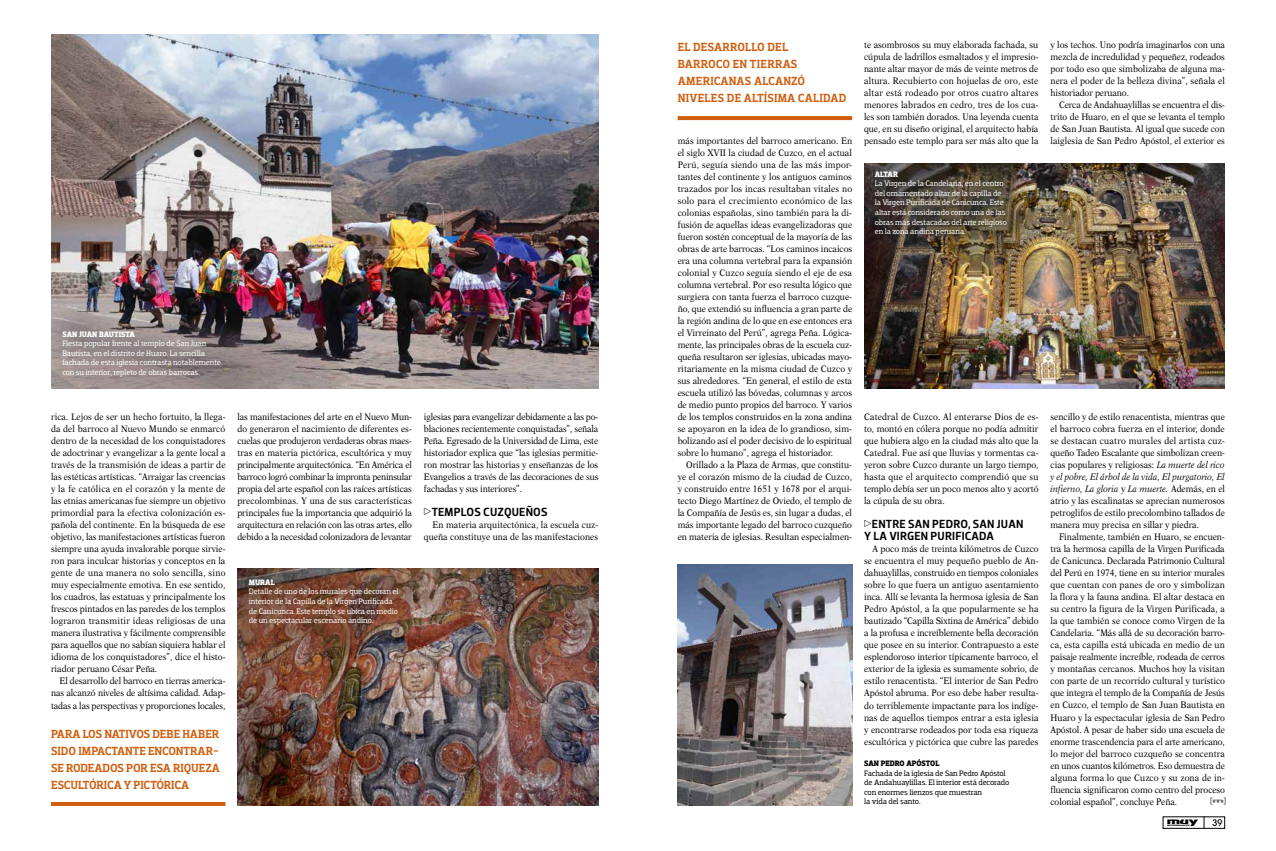
<style>
.page{position:relative;width:1276px;height:851px;background:#fff}
.page>*{position:absolute;margin:0;border:0;box-sizing:border-box;transform-origin:0 0}
.t1{font:500 12px/17px "Dobra Slab";color:#d05e0e;text-align:justify}
.t2{font:500 12px/12px "Dobra";letter-spacing:.015em;color:#000}
.t3{font:9.5px/12px "New Aster";color:#000;text-align:justify;scale:.88 1}
.t4{font:500 9px "Avant Garde";color:#000}
.t5{font:9px "TRE Sfont";color:#000}
.t6{font:8px/9.6px "Dobra Slab";letter-spacing:-.01em;color:#fff}
.t7{font:8px/9.6px "Dobra Slab";letter-spacing:-.01em;color:#000}
.t8{font:700 8px "Dobra Slab";color:#fff}
.t9{font:700 8px "Dobra Slab";letter-spacing:-.01em;color:#000}
.s1{font-family:"TRE Sfont";font-weight:400;font-size:9px}
.s2{font-style:italic}
</style>
<div class="page">
<svg style="left:1203px;top:816px;width:1px;height:12px"></svg>
<svg style="left:51px;top:802px;width:174px;height:3px"></svg>
<svg style="left:677px;top:116px;width:175px;height:4px"></svg>
<svg style="left:1210px;top:797px;width:15px;height:7px"></svg>
<img style="left:237px;top:568px;width:361px;height:237px">
<img style="left:51px;top:35px;width:547px;height:353px">
<img style="left:678px;top:564px;width:174px;height:241px">
<img style="left:864px;top:163px;width:360px;height:225px">
<p class="t8" style="left:62px;top:329px;width:74px">SAN JUAN BAUTISTA</p>
<p class="t6" style="left:62px;top:338px;width:160px">Fiesta popular frente al templo de San Juan Bautista, en el distrito de Huaro. La sencilla fachada de esta iglesia contrasta notablemente con su interior, repleto de obras barrocas.</p>
<p class="t3" style="left:51px;top:411px;width:200px">rica. Lejos de ser un hecho fortuito, la llega&shy;da del barroco al Nuevo Mundo se enmarcó dentro de la necesidad de los conquistadores de adoctrinar y evangelizar a la gente local a través de la transmisión de ideas a partir de las estéticas artísticas. “Arraigar las creencias y la fe católica en el corazón y la mente de las etnias americanas fue siempre un objetivo primordial para la efectiva colonización es&shy;pañola del continente. En la búsqueda de ese objetivo, las manifestaciones artísticas fueron siempre una ayuda invalorable porque sirvie&shy;ron para inculcar historias y conceptos en la gente de una manera no solo sencilla, sino muy especialmente emotiva. En ese sentido, los cuadros, las estatuas y principalmente los frescos pintados en las paredes de los templos lograron transmitir ideas religiosas de una manera ilustrativa y fácilmente comprensible para aquellos que no sabían siquiera hablar el idioma de los conquistadores”, dice el histo&shy;riador peruano César Peña.</p>
<p class="t3" style="left:51px;top:675px;width:200px;text-indent:9px">El desarrollo del barroco en tierras america&shy;nas alcanzó niveles de altísima calidad. Adap&shy;tadas a las perspectivas y proporciones locales,</p>
<p class="t1" style="left:51px;top:725px;width:170px">PARA LOS NATIVOS DEBE HABER SIDO IMPACTANTE ENCONTRAR-SE RODEADOS POR ESA RIQUEZA ESCULTÓRICA Y PICTÓRICA</p>
<p class="t3" style="left:237px;top:411px;width:200px">las manifestaciones del arte en el Nuevo Mun&shy;do generaron el nacimiento de diferentes es&shy;cuelas que produjeron verdaderas obras maes&shy;tras en materia pictórica, escultórica y muy principalmente arquitectónica. “En América el barroco logró combinar la impronta peninsular propia del arte español con las raíces artísticas precolombinas. Y una de sus características principales fue la importancia que adquirió la arquitectura en relación con las otras artes, ello debido a la necesidad colonizadora de levantar</p>
<p class="t3" style="left:424px;top:411px;width:200px">iglesias para evangelizar debidamente a las po&shy;blaciones recientemente conquistadas”, señala Peña. Egresado de la Universidad de Lima, este historiador explica que “las iglesias permitie&shy;ron mostrar las historias y enseñanzas de los Evangelios a través de las decoraciones de sus fachadas y sus interiores”.</p>
<p class="t2" style="left:424px;top:506px;width:125px"><span class="s1">A</span>TEMPLOS CUZQUEÑOS</p>
<p class="t3" style="left:424px;top:519px;width:200px;text-align:right">En materia arquitectónica, la escuela cuz&shy;queña constituye una de las manifestaciones</p>
<p class="t8" style="left:249px;top:577px;width:28px">MURAL</p>
<p class="t6" style="left:249px;top:587px;width:151px">Detalle de uno de los murales que decoran el interior de la Capilla de la Virgen Purificada de Canicunca. Este templo se ubica en medio de un espectacular escenario andino.</p>
<p class="t3" style="left:864px;top:39px;width:200px">te asombrosos su muy elaborada fachada, su cúpula de ladrillos esmaltados y el impresio&shy;nante altar mayor de más de veinte metros de altura. Recubierto con hojuelas de oro, este altar está rodeado por otros cuatro altares menores labrados en cedro, tres de los cua&shy;les son también dorados. Una leyenda cuenta que, en su diseño original, el arquitecto había pensado este templo para ser más alto que la</p>
<p class="t3" style="left:1050px;top:39px;width:200px">y los techos. Uno podría imaginarlos con una mezcla de incredulidad y pequeñez, rodeados por todo eso que simbolizaba de alguna ma&shy;nera el poder de la belleza divina”, señala el historiador peruano.</p>
<p class="t3" style="left:1050px;top:99px;width:200px;text-indent:9px">Cerca de Andahuaylillas se encuentra el dis&shy;trito de Huaro, en el que se levanta el templo de San Juan Bautista. Al igual que sucede con</p>
<p class="t1" style="left:678px;top:39px;width:170px;text-align:left">EL DESARROLLO DEL<br>BARROCO EN TIERRAS<br>AMERICANAS ALCANZÓ<br>NIVELES DE ALTÍSIMA CALIDAD</p>
<p class="t3" style="left:677px;top:135px;width:200px">más importantes del barroco americano. En</p>
<p class="t3" style="left:1050px;top:135px;width:200px">laiglesia de San Pedro Apóstol, el exterior es</p>
<p class="t3" style="left:677px;top:147px;width:200px">el siglo XVII la ciudad de Cuzco, en el actual Perú, seguía siendo una de las más impor&shy;tantes del continente y los antiguos caminos trazados por los incas resultaban vitales no solo para el crecimiento económico de las colonias españolas, sino también para la di&shy;fusión de aquellas ideas evangelizadoras que fueron sostén conceptual de la mayoría de las obras de arte barrocas. “Los caminos incaicos era una columna vertebral para la expansión colonial y Cuzco seguía siendo el eje de esa columna vertebral. Por eso resulta lógico que surgiera con tanta fuerza el barroco cuzque&shy;ño, que extendió su influencia a gran parte de la región andina de lo que en ese entonces era el Virreinato del Perú”, agrega Peña. Lógica&shy;mente, las principales obras de la escuela cuz&shy;queña resultaron ser iglesias, ubicadas mayo&shy;ritariamente en la misma ciudad de Cuzco y sus alrededores. “En general, el estilo de esta escuela utilizó las bóvedas, columnas y arcos de medio punto propios del barroco. Y varios de los templos construidos en la zona andina se apoyaron en la idea de lo grandioso, sim&shy;bolizando así el poder decisivo de lo espiritual sobre lo humano”, agrega el historiador.</p>
<p class="t3" style="left:677px;top:459px;width:200px;text-indent:9px">Orillado a la Plaza de Armas, que constitu&shy;ye el corazón mismo de la ciudad de Cuzco, y construido entre 1651 y 1678 por el arqui&shy;tecto Diego Martínez de Oviedo, el templo de la Compañía de Jesús es, sin lugar a dudas, el más importante legado del barroco cuzqueño en materia de iglesias. Resultan especialmen-</p>
<p class="t8" style="left:875px;top:169px;width:25px">ALTAR</p>
<p class="t6" style="left:874px;top:179px;width:134px">La Virgen de la Candelaria, en el centro del ornamentado altar de la capilla de la Virgen Purificada de Canicunca. Este altar está considerado como una de las obras más destacadas del arte religioso en la zona andina peruana.</p>
<p class="t3" style="left:864px;top:411px;width:200px">Catedral de Cuzco. Al enterarse Dios de es&shy;to, montó en cólera porque no podía admitir que hubiera algo en la ciudad más alto que la Catedral. Fue así que lluvias y tormentas ca&shy;yeron sobre Cuzco durante un largo tiempo, hasta que el arquitecto comprendió que su templo debía ser un poco menos alto y acortó la cúpula de su obra.</p>
<p class="t2" style="left:864px;top:518px;width:161px"><span class="s1">A</span>ENTRE SAN PEDRO, SAN JUAN<br>Y LA VIRGEN PURIFICADA</p>
<p class="t3" style="left:864px;top:543px;width:200px;text-indent:9px">A poco más de treinta kilómetros de Cuzco se encuentra el muy pequeño pueblo de An&shy;dahuaylillas, construido en tiempos coloniales sobre lo que fuera un antiguo asentamiento inca. Allí se levanta la hermosa iglesia de San Pedro Apóstol, a la que popularmente se ha bautizado “Capilla Sixtina de América” debido a la profusa e increíblemente bella decoración que posee en su interior. Contrapuesto a este esplendoroso interior típicamente barroco, el exterior de la iglesia es sumamente sobrio, de estilo renacentista. “El interior de San Pedro Apóstol abruma. Por eso debe haber resulta&shy;do terriblemente impactante para los indíge&shy;nas de aquellos tiempos entrar a esta iglesia y encontrarse rodeados por toda esa riqueza escultórica y pictórica que cubre las paredes</p>
<p class="t3" style="left:1050px;top:411px;width:200px">sencillo y de estilo renacentista, mientras que el barroco cobra fuerza en el interior, donde se destacan cuatro murales del artista cuz&shy;queño Tadeo Escalante que simbolizan creen&shy;cias populares y religiosas: <span class="s2">La muerte del rico y el pobre, El árbol de la vida, El purgatorio, El infierno, La gloria</span> y <span class="s2">La muerte.</span> Además, en el atrio y las escalinatas se aprecian numerosos petroglifos de estilo precolombino tallados de manera muy precisa en sillar y piedra.</p>
<p class="t3" style="left:1050px;top:531px;width:200px;text-indent:9px">Finalmente, también en Huaro, se encuen&shy;tra la hermosa capilla de la Virgen Purificada de Canicunca. Declarada Patrimonio Cultural del Perú en 1974, tiene en su interior murales que cuentan con panes de oro y simbolizan la flora y la fauna andina. El altar destaca en su centro la figura de la Virgen Purificada, a la que también se conoce como Virgen de la Candelaria. “Más allá de su decoración barro&shy;ca, esta capilla está ubicada en medio de un paisaje realmente increíble, rodeada de cerros y montañas cercanos. Muchos hoy la visitan con parte de un recorrido cultural y turístico que integra el templo de la Compañía de Jesús en Cuzco, el templo de San Juan Bautista en Huaro y la espectacular iglesia de San Pedro Apóstol. A pesar de haber sido una escuela de enorme trascendencia para el arte americano, lo mejor del barroco cuzqueño se concentra en unos cuantos kilómetros. Eso demuestra de alguna forma lo que Cuzco y su zona de in&shy;fluencia significaron como centro del proceso colonial español”, concluye Peña.</p>
<p class="t9" style="left:864px;top:758px;width:63px">SAN PEDRO APÓSTOL</p>
<p class="t7" style="left:864px;top:768px;width:147px">Fachada de la iglesia de San Pedro Apóstol de Andahuaylillas. El interior está decorado con enormes lienzos que muestran<br>la vida del santo.</p>
<p class="t5" style="left:1167px;top:817px;width:33px">M</p>
<p class="t4" style="left:1212px;top:816px;width:12px">39</p>
</div>
